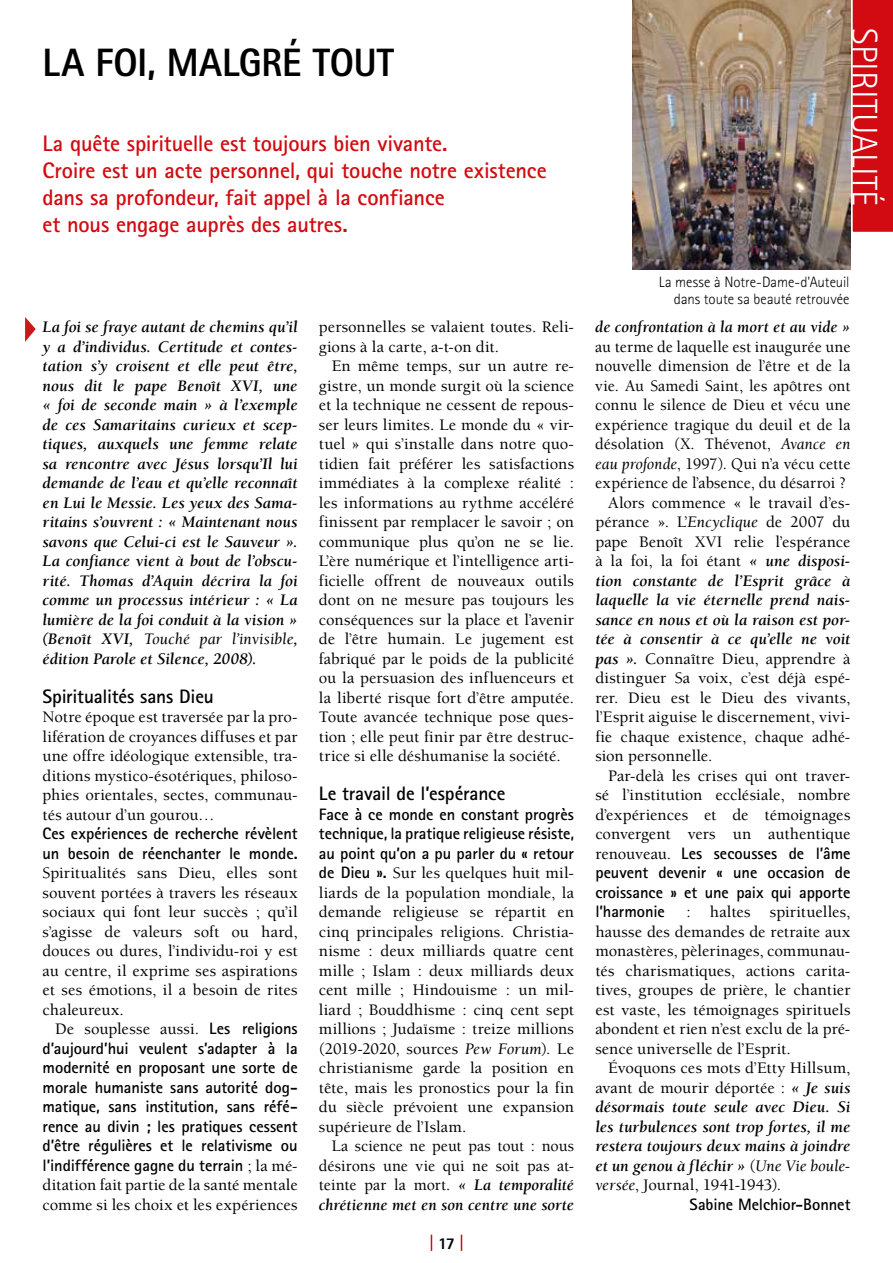
<style>
.page{position:relative;width:893px;height:1263px;background:#fff}
.page>*{position:absolute;margin:0;border:0;box-sizing:border-box;transform-origin:0 0}
.t1{font:800 39.6px "Rotis Sans Serif Std";letter-spacing:-.005em;color:#000;scale:.95 1}
.t2{font:300 36px "Rotis Sans Serif Std";color:#fff}
.t3{font:700 22.5px/27px "Rotis Sans Serif Std";letter-spacing:-.01em;color:#d20a11}
.t4{font:700 19.5px "Rotis Sans Serif Std";letter-spacing:-.01em;color:#000}
.t5{font:500 16.5px/19.5px "Berkeley Std";letter-spacing:.005em;color:#000;text-align:justify}
.t6{font:italic 700 16.5px/19.5px "Berkeley Std";color:#000;text-align:justify}
.t7{font:700 16.5px/19.5px "Rotis Sans Serif Std";letter-spacing:-.005em;color:#000;text-align:justify}
.t8{font:800 16.5px "Rotis Sans Serif Std";color:#000}
.t9{font:300 15px/16.5px "Rotis Sans Serif Std";color:#000;text-align:right}
.s1{font-weight:400}
.s2{font-family:"Rotis Sans Serif Std";font-weight:700}
.s3{font-family:"Berkeley Std";font-weight:500}
.s4{font-weight:400;font-style:italic}
.s5{font-weight:700;font-style:italic}
.s6{font-weight:500;font-style:normal}
</style>
<div class="page">
<svg style="left:431px;top:1235px;width:1px;height:16px"></svg>
<svg style="left:461px;top:1235px;width:1px;height:16px"></svg>
<svg style="left:850px;top:0;width:43px;height:235px;background:#d2191f"></svg>
<svg style="left:25px;top:317px;width:11px;height:25px"></svg>
<img style="left:633px;top:0;width:217px;height:269px">
<h1 class="t1" style="left:43px;top:37px;width:372px">LA FOI, MALGRÉ TOUT</h1>
<h3 class="t3" style="left:43px;top:129px;width:506px">La quête spirituelle est toujours bien vivante.<br>Croire est un acte personnel, qui touche notre existence dans sa profondeur, fait appel à la confiance<br>et nous engage auprès des autres.</h3>
<p class="t6" style="left:43px;top:318px;width:257px">La foi se fraye autant de chemins qu’il y a d’individus. Certitude et contes&shy;tation s’y croisent et elle peut être, nous dit le pape Benoît XVI, une « foi de seconde main » à l’exemple de ces Samaritains curieux et scep&shy;tiques, auxquels une femme relate sa rencontre avec Jésus lorsqu’Il lui demande de l’eau et qu’elle reconnaît en Lui le Messie. Les yeux des Sama&shy;ritains s’ouvrent : « Maintenant nous savons que Celui-ci est le Sauveur ».<br>La confiance vient à bout de l’obscu&shy;rité. Thomas d’Aquin décrira la foi comme un processus intérieur : « La lumière de la foi conduit à la vision » (Benoît XVI, <span class="s1">Touché par l’invisible</span>, édition Parole et Silence, 2008).</p>
<p class="t4" style="left:43px;top:684px;width:173px">Spiritualités sans Dieu</p>
<p class="t5" style="left:43px;top:707px;width:257px">Notre époque est traversée par la pro&shy;lifération de croyances diffuses et par une offre idéologique extensible, tra&shy;ditions mystico-ésotériques, philoso&shy;phies orientales, sectes, communau&shy;tés autour d’un gourou…</p>
<p class="t7" style="left:43px;top:823px;width:257px">Ces expériences de recherche révèlent un besoin de réenchanter le monde.</p>
<p class="t5" style="left:43px;top:863px;width:257px">Spiritualités sans Dieu, elles sont souvent portées à travers les réseaux sociaux qui font leur succès ; qu’il s’agisse de valeurs soft ou hard, douces ou dures, l’individu-roi y est au centre, il exprime ses aspirations et ses émotions, il a besoin de rites chaleureux.</p>
<p class="t5" style="left:55px;top:1019px;width:244px">De souplesse aussi. <span class="s2">Les religions</span></p>
<p class="t7" style="left:43px;top:1038px;width:257px">d’aujourd’hui veulent s’adapter à la modernité en proposant une sorte de morale humaniste sans autorité dog&shy;matique, sans institution, sans réfé&shy;rence au divin ; les pratiques cessent d’être régulières et le relativisme ou l’indifférence gagne du terrain <span class="s3">; la mé-</span></p>
<p class="t5" style="left:43px;top:1175px;width:257px">ditation fait partie de la santé mentale comme si les choix et les expériences</p>
<p class="t5" style="left:319px;top:317px;width:257px">personnelles se valaient toutes. Reli&shy;gions à la carte, a-t-on dit.</p>
<p class="t5" style="left:319px;top:356px;width:257px;text-indent:13px">En même temps, sur un autre re&shy;gistre, un monde surgit où la science et la technique ne cessent de repous&shy;ser leurs limites. Le monde du « vir&shy;tuel » qui s’installe dans notre quo&shy;tidien fait préférer les satisfactions immédiates à la complexe réalité : les informations au rythme accéléré finissent par remplacer le savoir ; on communique plus qu’on ne se lie.<br>L’ère numérique et l’intelligence arti&shy;ficielle offrent de nouveaux outils dont on ne mesure pas toujours les conséquences sur la place et l’avenir de l’être humain. Le jugement est fabriqué par le poids de la publicité ou la persuasion des influenceurs et la liberté risque fort d’être amputée.<br>Toute avancée technique pose ques&shy;tion ; elle peut finir par être destruc&shy;trice si elle déshumanise la société.</p>
<p class="t4" style="left:319px;top:781px;width:188px">Le travail de l’espérance</p>
<p class="t7" style="left:319px;top:804px;width:257px">Face à ce monde en constant progrès technique, la pratique religieuse résiste, au point qu’on a pu parler du « retour</p>
<p class="t5" style="left:319px;top:863px;width:257px"><span class="s2">de Dieu ».</span> Sur les quelques huit mil&shy;liards de la population mondiale, la demande religieuse se répartit en cinq principales religions. Christia&shy;nisme : deux milliards quatre cent mille ; Islam : deux milliards deux cent mille ; Hindouisme : un mil&shy;liard ; Bouddhisme : cinq cent sept millions ; Judaïsme : treize millions (2019-2020, sources <span class="s4">Pew Forum</span>). Le christianisme garde la position en tête, mais les pronostics pour la fin du siècle prévoient une expansion supérieure de l’Islam.</p>
<p class="t5" style="left:319px;top:1136px;width:257px;text-indent:13px">La science ne peut pas tout : nous désirons une vie qui ne soit pas at&shy;teinte par la mort. <span class="s5">« La temporalité chrétienne met en son centre une sorte</span></p>
<p class="t8" style="left:438px;top:1233px;width:18px">17</p>
<h2 class="t2" style="left:885px;top:28px;width:180px;rotate:90deg">SPIRITUALITÉ</h2>
<p class="t9" style="left:659px;top:274px;width:192px">La messe à Notre-Dame-d'Auteuil dans toute sa beauté retrouvée</p>
<p class="t6" style="left:595px;top:317px;width:257px">de confrontation à la mort et au vide »</p>
<p class="t5" style="left:595px;top:337px;width:257px">au terme de laquelle est inaugurée une</p>
<p class="t5" style="left:595px;top:356px;width:257px">nouvelle dimension de l’être et de la</p>
<p class="t5" style="left:595px;top:376px;width:257px">vie. Au Samedi Saint, les apôtres ont</p>
<p class="t5" style="left:595px;top:395px;width:257px">connu le silence de Dieu et vécu une</p>
<p class="t5" style="left:595px;top:415px;width:257px">expérience tragique du deuil et de la</p>
<p class="t5" style="left:595px;top:434px;width:257px">désolation (X. Thévenot, <span class="s4">Avance en</span></p>
<p class="t5" style="left:595px;top:454px;width:257px"><span class="s4">eau profonde</span>, 1997). Qui n’a vécu cette</p>
<p class="t5" style="left:595px;top:473px;width:253px">expérience de l’absence, du désarroi ?</p>
<p class="t5" style="left:608px;top:493px;width:244px">Alors commence « le travail d’es-</p>
<p class="t5" style="left:595px;top:512px;width:257px">pérance ». L’<span class="s4">Encyclique</span> de 2007 du</p>
<p class="t5" style="left:595px;top:532px;width:257px">pape Benoît XVI relie l’espérance</p>
<p class="t5" style="left:595px;top:551px;width:257px">à la foi, la foi étant <span class="s5">« une disposi-</span></p>
<p class="t6" style="left:595px;top:571px;width:257px">tion constante de l’Esprit grâce à</p>
<p class="t6" style="left:595px;top:590px;width:257px">laquelle la vie éternelle prend nais-</p>
<p class="t6" style="left:595px;top:610px;width:257px">sance en nous et où la raison est por-</p>
<p class="t6" style="left:595px;top:629px;width:257px">tée à consentir à ce qu’elle ne voit</p>
<p class="t5" style="left:595px;top:649px;width:257px"><span class="s5">pas ».</span> Connaître Dieu, apprendre à</p>
<p class="t5" style="left:595px;top:668px;width:257px">distinguer Sa voix, c’est déjà espé-</p>
<p class="t5" style="left:595px;top:688px;width:257px">rer. Dieu est le Dieu des vivants,</p>
<p class="t5" style="left:595px;top:707px;width:257px">l’Esprit aiguise le discernement, vivi-</p>
<p class="t5" style="left:595px;top:727px;width:257px">fie chaque existence, chaque adhé-</p>
<p class="t5" style="left:595px;top:746px;width:119px">sion personnelle.</p>
<p class="t5" style="left:608px;top:766px;width:244px">Par-delà les crises qui ont traver-</p>
<p class="t5" style="left:595px;top:785px;width:257px">sé l’institution ecclésiale, nombre</p>
<p class="t5" style="left:595px;top:805px;width:257px">d’expériences et de témoignages</p>
<p class="t5" style="left:595px;top:824px;width:257px">convergent vers un authentique</p>
<p class="t7" style="left:595px;top:843px;width:257px"><span class="s3">renouveau.</span> Les secousses de l’âme peuvent devenir « une occasion de croissance » et une paix qui apporte l’harmonie</p>
<p class="t5" style="left:595px;top:902px;width:257px;text-indent:91px">: haltes spirituelles, hausse des demandes de retraite aux monastères, pèlerinages, communau&shy;tés charismatiques, actions carita&shy;tives, groupes de prière, le chantier est vaste, les témoignages spirituels abondent et rien n’est exclu de la pré&shy;sence universelle de l’Esprit.</p>
<p class="t6" style="left:595px;top:1059px;width:257px;text-indent:13px"><span class="s6">Évoquons ces mots d’Etty Hillsum, avant de mourir déportée :</span> « Je suis désormais toute seule avec Dieu. Si les turbulences sont trop fortes, il me restera toujours deux mains à joindre et un genou à fléchir » <span class="s6">(</span><span class="s1">Une Vie boule&shy;versée</span><span class="s6">, Journal, 1941-1943).</span></p>
<p class="t7" style="left:690px;top:1194px;width:162px">Sabine Melchior-Bonnet</p>
</div>
